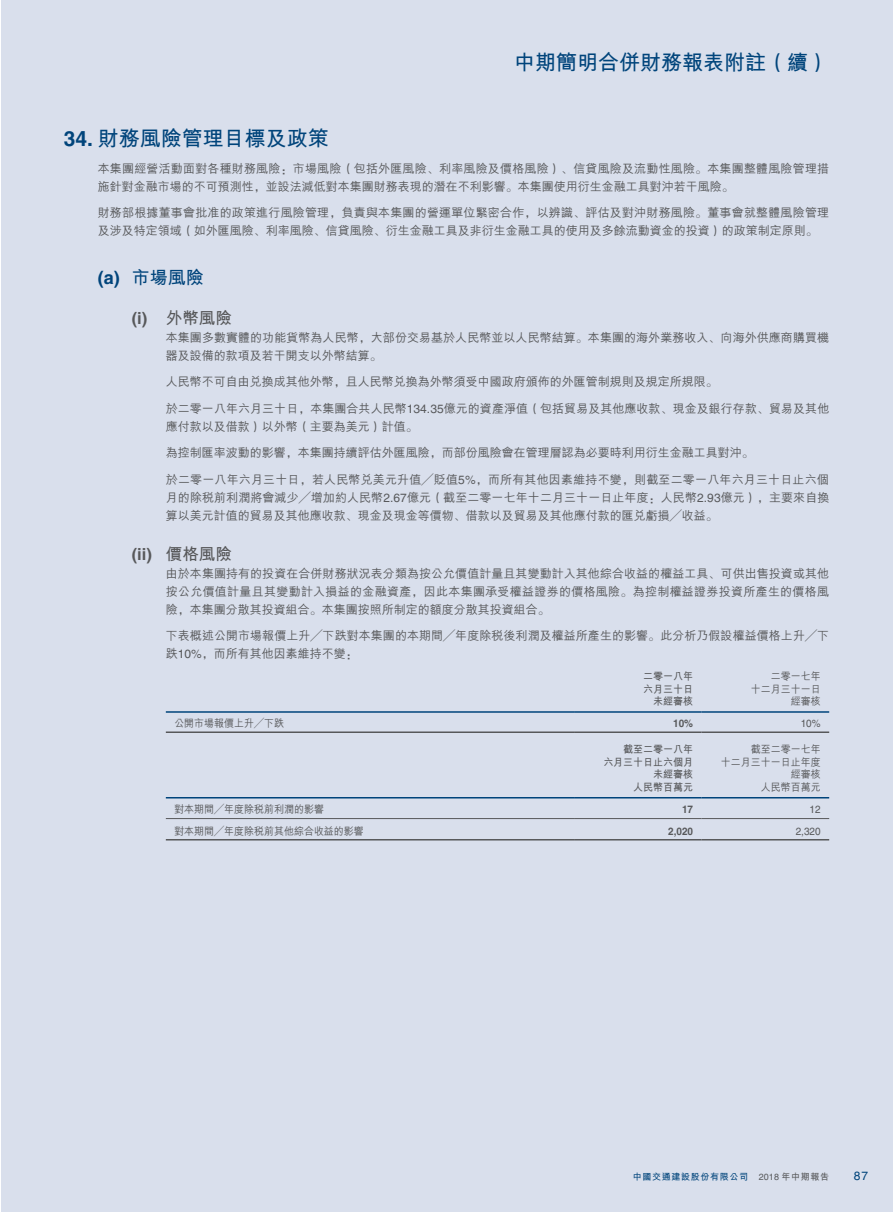
<style>
.page{position:relative;width:893px;height:1212px;background:#fff}
.page>*{position:absolute;margin:0;border:0;box-sizing:border-box;transform-origin:0 0}
._3__標題{font:700 21px "M Hei HK";color:#00447b}
._4__副標題{font:700 18px "M Hei HK";color:#00447b}
._5__副副標題{font:700 16.5px "Helvetica LT Std";color:#57585a}
._5__副副標題-2{font:700 16.5px "M Hei HK";color:#57585a}
._1__內文{font:500 12px/18px "M Hei HK";color:#57585a}
.t1{font:12px "Helvetica LT Std";color:#00447b}
._6__表內文{font:500 10.5px "M Hei HK";color:#57585a;scale:.95 1}
._6__表內文-2{font:700 10.5px "M Hei HK";color:#57585a;scale:.95 1}
._6__表內文-3{font:700 10.5px "Helvetica LT Std";color:#57585a;scale:.95 1}
._6__表內文-4{font:10.5px "Helvetica LT Std";color:#57585a;scale:.95 1}
.t2{font:700 9px "M Hei HK";letter-spacing:.075em;color:#00447b}
.s1{font-family:"FZHTFW GB1 0";font-weight:400}
.s2{font-family:"Helvetica LT Std"}
.s3{font-family:"FZZDXFW GB1 0";font-weight:400}
.s4{font-family:"Helvetica LT Std";font-weight:400}
.s5{font-family:"M Hei HK"}
.s6{font-family:"Helvetica LT Std";font-weight:400;color:#57585a}
.s7{color:#57585a}
</style>
<div class="page">
<div style="left:1px;top:0;width:892px;height:1212px;background:#d9dfec"></div>
<hr style="left:166px;top:711px;width:408px;height:2px;background:#00447b">
<hr style="left:574px;top:711px;width:128px;height:2px;background:#00447b">
<hr style="left:702px;top:711px;width:127px;height:2px;background:#00447b">
<hr style="left:166px;top:731px;width:408px;height:2px;background:#57585a">
<hr style="left:574px;top:731px;width:128px;height:2px;background:#57585a">
<hr style="left:702px;top:731px;width:127px;height:2px;background:#57585a">
<hr style="left:166px;top:797px;width:408px;height:1px;background:#00447b">
<hr style="left:574px;top:797px;width:128px;height:1px;background:#00447b">
<hr style="left:702px;top:797px;width:127px;height:1px;background:#00447b">
<hr style="left:166px;top:818px;width:408px;height:1px;background:#57585a">
<hr style="left:574px;top:818px;width:128px;height:1px;background:#57585a">
<hr style="left:702px;top:818px;width:127px;height:1px;background:#57585a">
<hr style="left:166px;top:839px;width:408px;height:1px;background:#57585a">
<hr style="left:574px;top:839px;width:128px;height:1px;background:#57585a">
<hr style="left:702px;top:839px;width:127px;height:1px;background:#57585a">
<h1 class="_3__標題" style="left:514px;top:47px;width:316px">中期簡明合併財務報表附註<span class="s1">（</span>續<span class="s1">）</span></h1>
<p class="_3__標題" style="left:64px;top:123px;width:267px"><span class="s2">34.</span> 財務風險管理目標及政策</p>
<p class="_1__內文" style="left:98px;top:158px;width:733px">本集團經營活動面對各種財務風險<span class="s3">：</span>市場風險<span class="s3">（</span>包括外匯風險<span class="s3">、</span>利率風險及價格風險<span class="s3">）、</span>信貸風險及流動性風險<span class="s3">。</span>本集團整體風險管理措施針對金融市場的不可預測性<span class="s3">，</span>並設法減低對本集團財務表現的潛在不利影響<span class="s3">。</span>本集團使用衍生金融工具對沖若干風險<span class="s3">。</span></p>
<p class="_1__內文" style="left:98px;top:203px;width:733px">財務部根據董事會批准的政策進行風險管理<span class="s3">，</span>負責與本集團的營運單位緊密合作<span class="s3">，</span>以辨識<span class="s3">、</span>評估及對沖財務風險<span class="s3">。</span>董事會就整體風險管理及涉及特定領域<span class="s3">（</span>如外匯風險<span class="s3">、</span>利率風險<span class="s3">、</span>信貸風險<span class="s3">、</span>衍生金融工具及非衍生金融工具的使用及多餘流動資金的投資<span class="s3">）</span>的政策制定原則<span class="s3">。</span></p>
<p class="_4__副標題" style="left:98px;top:264px;width:108px"><span class="s2">(a)</span> 市場風險</p>
<p class="_5__副副標題-2" style="left:132px;top:306px;width:102px"><span class="s2">(i)</span> 外幣風險</p>
<p class="_1__內文" style="left:166px;top:327px;width:665px">本集團多數實體的功能貨幣為人民幣<span class="s3">，</span>大部份交易基於人民幣並以人民幣結算<span class="s3">。</span>本集團的海外業務收入<span class="s3">、</span>向海外供應商購買機器及設備的款項及若干開支以外幣結算<span class="s3">。</span></p>
<p class="_1__內文" style="left:166px;top:372px;width:554px">人民幣不可自由兌換成其他外幣<span class="s3">，</span>且人民幣兌換為外幣須受中國政府頒佈的外匯管制規則及規定所規限<span class="s3">。</span></p>
<p class="_1__內文" style="left:166px;top:398px;width:665px">於二零一八年六月三十日<span class="s3">，</span>本集團合共人民幣<span class="s4">134.35</span>億元的資產淨值<span class="s3">（</span>包括貿易及其他應收款<span class="s3">、</span>現金及銀行存款<span class="s3">、</span>貿易及其他應付款以及借款<span class="s3">）</span>以外幣<span class="s3">（</span>主要為美元<span class="s3">）</span>計值<span class="s3">。</span></p>
<p class="_1__內文" style="left:166px;top:443px;width:590px">為控制匯率波動的影響<span class="s3">，</span>本集團持續評估外匯風險<span class="s3">，</span>而部份風險會在管理層認為必要時利用衍生金融工具對沖<span class="s3">。</span></p>
<p class="_1__內文" style="left:166px;top:469px;width:665px;text-align:justify">於二零一八年六月三十日<span class="s3">，</span>若人民幣兌美元升值╱貶值<span class="s4">5%</span><span class="s3">，</span>而所有其他因素維持不變<span class="s3">，</span>則截至二零一八年六月三十日止六個月的除稅前利潤將會減少╱增加約人民幣<span class="s4">2.67</span>億元<span class="s3">（</span>截至二零一七年十二月三十一日止年度<span class="s3">：</span>人民幣<span class="s4">2.93</span>億元<span class="s3">），</span>主要來自換算以美元計值的貿易及其他應收款<span class="s3">、</span>現金及現金等價物<span class="s3">、</span>借款以及貿易及其他應付款的匯兌虧損╱收益<span class="s3">。</span></p>
<p class="_5__副副標題" style="left:132px;top:544px;width:102px">(ii) <span class="s5">價格風險</span></p>
<p class="_1__內文" style="left:166px;top:563px;width:665px;text-align:justify">由於本集團持有的投資在合併財務狀況表分類為按公允價值計量且其變動計入其他綜合收益的權益工具<span class="s3">、</span>可供出售投資或其他按公允價值計量且其變動計入損益的金融資產<span class="s3">，</span>因此本集團承受權益證券的價格風險<span class="s3">。</span>為控制權益證券投資所產生的價格風險<span class="s3">，</span>本集團分散其投資組合<span class="s3">。</span>本集團按照所制定的額度分散其投資組合<span class="s3">。</span></p>
<p class="_1__內文" style="left:166px;top:626px;width:665px">下表概述公開市場報價上升╱下跌對本集團的本期間╱年度除稅後利潤及權益所產生的影響<span class="s3">。</span>此分析乃假設權益價格上升╱下跌<span class="s4">10%</span><span class="s3">，</span>而所有其他因素維持不變<span class="s3">：</span></p>
<p class="_6__表內文-2" style="left:643px;top:668px;width:54px">二零一八年</p>
<p class="_6__表內文" style="left:771px;top:668px;width:54px">二零一七年</p>
<p class="_6__表內文-2" style="left:643px;top:681px;width:54px">六月三十日</p>
<p class="_6__表內文" style="left:751px;top:681px;width:75px">十二月三十一日</p>
<p class="_6__表內文-2" style="left:653px;top:694px;width:44px">未經審核</p>
<p class="_6__表內文" style="left:791px;top:694px;width:33px">經審核</p>
<p class="_6__表內文" style="left:174px;top:716px;width:117px">公開市場報價上升╱下跌</p>
<p class="_6__表內文-3" style="left:673px;top:717px;width:23px">10%</p>
<p class="_6__表內文-4" style="left:801px;top:717px;width:23px">10%</p>
<p class="_6__表內文-2" style="left:623px;top:741px;width:75px">截至二零一八年</p>
<p class="_6__表內文" style="left:751px;top:741px;width:75px">截至二零一七年</p>
<p class="_6__表內文-2" style="left:603px;top:754px;width:96px">六月三十日止六個月</p>
<p class="_6__表內文" style="left:721px;top:754px;width:106px">十二月三十一日止年度</p>
<p class="_6__表內文-2" style="left:653px;top:767px;width:44px">未經審核</p>
<p class="_6__表內文" style="left:791px;top:767px;width:33px">經審核</p>
<p class="_6__表內文-2" style="left:633px;top:780px;width:64px">人民幣百萬元</p>
<p class="_6__表內文" style="left:761px;top:780px;width:65px">人民幣百萬元</p>
<p class="_6__表內文" style="left:174px;top:801px;width:159px">對本期間╱年度除稅前利潤的影響</p>
<p class="_6__表內文-3" style="left:682px;top:803px;width:13px">17</p>
<p class="_6__表內文-4" style="left:810px;top:803px;width:13px">12</p>
<p class="_6__表內文" style="left:174px;top:823px;width:201px">對本期間╱年度除稅前其他綜合收益的影響</p>
<p class="_6__表內文-3" style="left:668px;top:824px;width:28px">2,020</p>
<p class="_6__表內文-4" style="left:796px;top:825px;width:28px">2,320</p>
<p class="t2" style="left:633px;top:1170px;width:198px">中國交通建設股份有限公司 <span class="s6">2018</span> <span class="s7">年中期報告</span></p>
<p class="t1" style="left:854px;top:1169px;width:16px">87</p>
</div>
